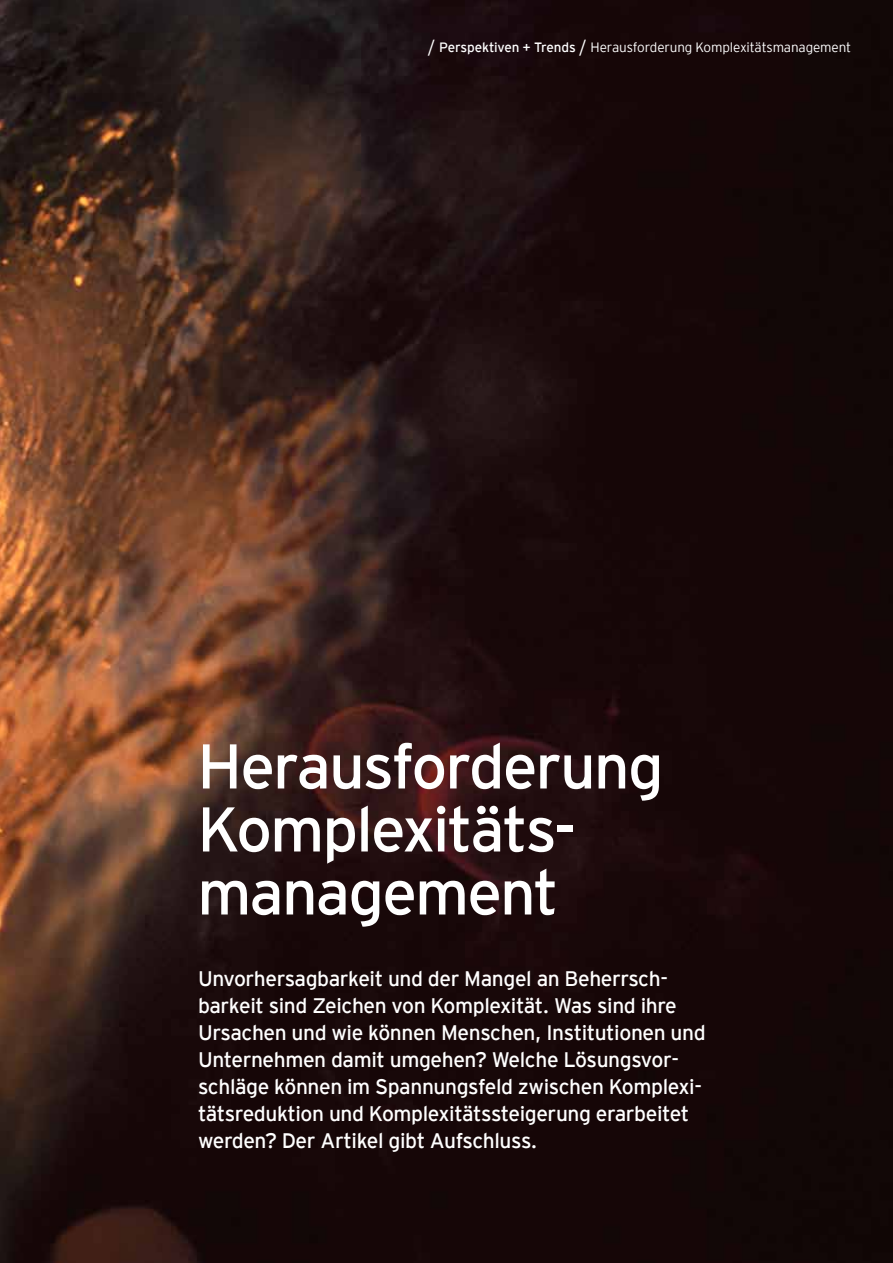
<style>
.page{position:relative;width:893px;height:1263px;background:#fff}
.page>*{position:absolute;margin:0;border:0;box-sizing:border-box;transform-origin:0 0}
.t1{font:63px/63px "EY Interstate";letter-spacing:-.035em;color:#fff}
.t2{font:21px/27px "EY Interstate";letter-spacing:-.02em;color:#fff}
.t3{font:300 13.5px "EY Interstate";letter-spacing:-.01em;color:#fff}
.s1{font-size:18px}
.s2{font-weight:400}
</style>
<div class="page">
<img style="left:0;top:0;width:893px;height:1263px">
<p class="t3" style="left:427px;top:40px;width:425px"><span class="s1">/</span> <span class="s2">Perspektiven + Trends</span> <span class="s1">/</span> Herausforderung Komplexitätsmanagement</p>
<h1 class="t1" style="left:197px;top:734px;width:468px">Herausforderung<br>Komplexitäts&shy;management</h1>
<p class="t2" style="left:198px;top:964px;width:509px">Unvorhersagbarkeit und der Mangel an Beherrsch&shy;barkeit sind Zeichen von Komplexität. Was sind ihre Ursachen und wie können Menschen, Institutionen und Unternehmen damit umgehen? Welche Lösungsvor&shy;schläge können im Spannungsfeld zwischen Komplexi&shy;tätsreduktion und Komplexitätssteigerung erarbeitet werden? Der Artikel gibt Aufschluss.</p>
</div>
